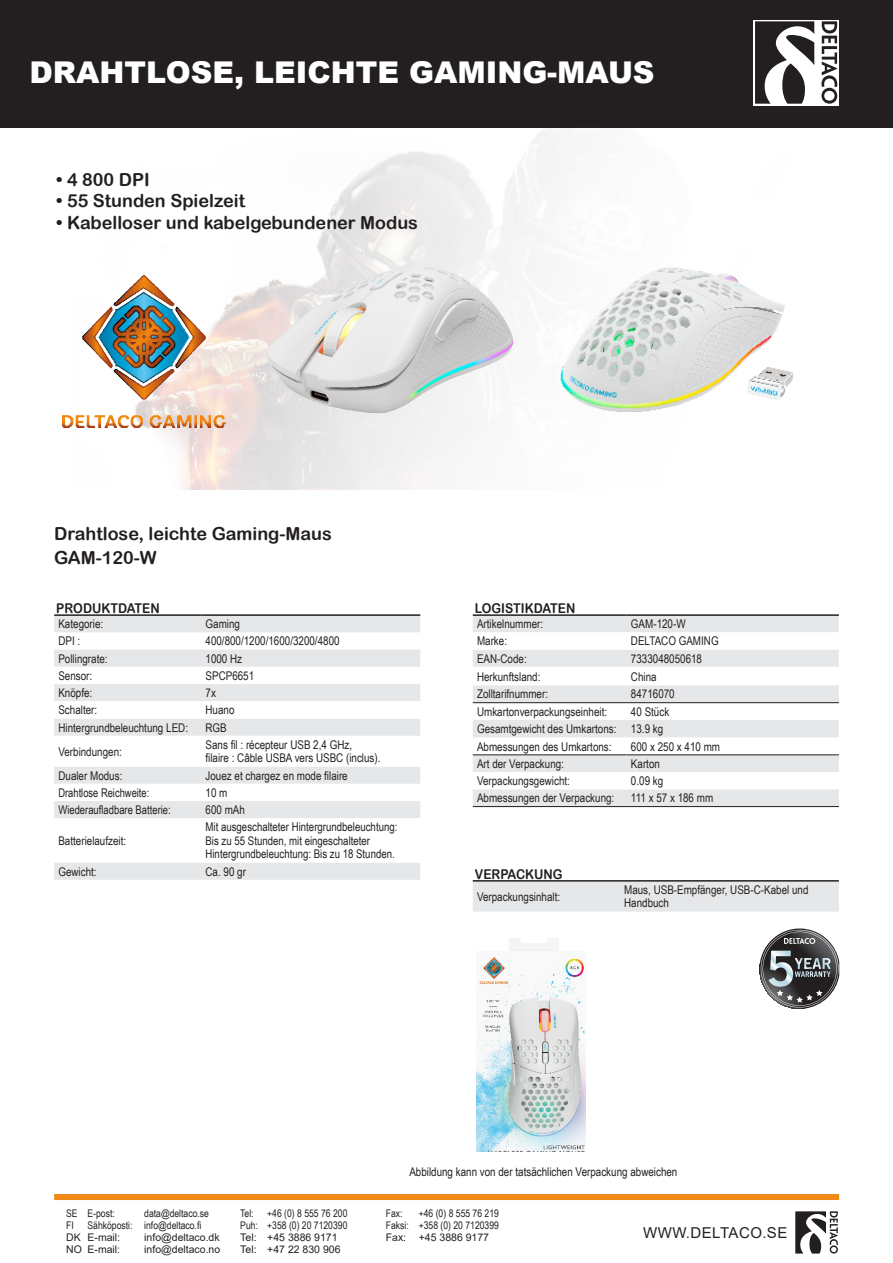
<style>
.page{position:relative;width:893px;height:1263px;background:#fff}
.page>*{position:absolute;margin:0;border:0;box-sizing:border-box;transform-origin:0 0}
.t1{font:900 30px "Arial";color:#fff}
.t2{font:18px/24px "Arial Rounded MT Bold";color:#231f20}
.t3{font:15px "Arial";letter-spacing:.035em;color:#231f20}
.t4{font:13.5px "Arial Rounded MT Bold";color:#231f20;scale:.91 1}
.t5{font:12px/13.5px "Arial Narrow";color:#231f20}
.t6{font:12px "Arial Narrow";color:#231f20;scale:.96 1}
.t7{font:12px "Arial Narrow";color:#231f20;scale:.95 1}
.t8{font:10.5px "Arial Narrow";color:#231f20}
.t9{font:10.5px "Arial";color:#231f20}
</style>
<div class="page">
<div style="left:0;top:0;width:893px;height:128px;background:#231f20"></div>
<svg style="left:754px;top:20px;width:85px;height:85px"></svg>
<div style="left:755px;top:21px;width:82px;height:83px;background:#fff"></div>
<svg style="left:755px;top:21px;width:59px;height:83px"></svg>
<svg style="left:821px;top:21px;width:16px;height:83px"></svg>
<img style="left:76px;top:128px;width:486px;height:361px">
<img style="left:62px;top:276px;width:163px;height:151px">
<svg style="left:795px;top:1253px;width:41px;height:1px"></svg>
<svg style="left:795px;top:1211px;width:43px;height:42px"></svg>
<div style="left:54px;top:1194px;width:785px;height:6px;background:#f08914"></div>
<svg style="left:759px;top:928px;width:81px;height:80px"></svg>
<img style="left:477px;top:939px;width:108px;height:213px">
<img style="left:553px;top:266px;width:240px;height:149px">
<img style="left:264px;top:266px;width:251px;height:149px">
<div style="left:473px;top:881px;width:366px;height:30px;background:#e6e7e9"></div>
<hr style="left:473px;top:880px;width:147px;height:1px;background:#231f20">
<hr style="left:620px;top:880px;width:219px;height:1px;background:#231f20">
<div style="left:473px;top:616px;width:366px;height:190px;background:#e6e7e9"></div>
<svg style="left:473px;top:632px;width:366px;height:122px"></svg>
<svg style="left:473px;top:772px;width:366px;height:17px"></svg>
<hr style="left:473px;top:702px;width:154px;height:1px;background:#231f20">
<hr style="left:627px;top:702px;width:212px;height:1px;background:#231f20">
<hr style="left:473px;top:806px;width:154px;height:1px;background:#231f20">
<hr style="left:627px;top:806px;width:212px;height:1px;background:#231f20">
<hr style="left:473px;top:754px;width:154px;height:1px;background:#231f20">
<hr style="left:627px;top:754px;width:212px;height:1px;background:#231f20">
<hr style="left:473px;top:614px;width:154px;height:2px;background:#231f20">
<hr style="left:627px;top:614px;width:212px;height:2px;background:#231f20">
<svg style="left:54px;top:616px;width:366px;height:264px;fill:#e6e7e9"></svg>
<svg style="left:54px;top:667px;width:366px;height:195px"></svg>
<hr style="left:54px;top:614px;width:147px;height:2px;background:#231f20">
<hr style="left:201px;top:614px;width:219px;height:2px;background:#231f20">
<h1 class="t1" style="left:30px;top:51px;width:627px">DRAHTLOSE, LEICHTE GAMING-MAUS</h1>
<h2 class="t2" style="left:56px;top:167px;width:95px">• 4 800 DPI</h2>
<h2 class="t2" style="left:56px;top:189px;width:190px">• 55 Stunden Spielzeit</h2>
<h2 class="t2" style="left:56px;top:210px;width:363px">• Kabelloser und kabelgebundener Modus</h2>
<h2 class="t2" style="left:54px;top:521px;width:279px">Drahtlose, leichte Gaming-Maus<br>GAM-120-W</h2>
<p class="t4" style="left:56px;top:600px;width:115px">PRODUKTDATEN</p>
<p class="t5" style="left:58px;top:617px;width:46px">Kategorie:</p>
<p class="t5" style="left:206px;top:617px;width:36px">Gaming</p>
<p class="t5" style="left:58px;top:634px;width:23px">DPI :</p>
<p class="t5" style="left:206px;top:634px;width:136px">400/800/1200/1600/3200/4800</p>
<p class="t5" style="left:58px;top:651px;width:51px">Pollingrate:</p>
<p class="t5" style="left:206px;top:651px;width:38px">1000 Hz</p>
<p class="t5" style="left:58px;top:668px;width:35px">Sensor:</p>
<p class="t5" style="left:206px;top:668px;width:50px">SPCP6651</p>
<p class="t5" style="left:58px;top:686px;width:35px">Knöpfe:</p>
<p class="t5" style="left:206px;top:686px;width:12px">7x</p>
<p class="t5" style="left:58px;top:703px;width:40px">Schalter:</p>
<p class="t5" style="left:206px;top:703px;width:30px">Huano</p>
<p class="t5" style="left:58px;top:720px;width:131px">Hintergrundbeleuchtung LED:</p>
<p class="t5" style="left:206px;top:720px;width:23px">RGB</p>
<p class="t5" style="left:58px;top:744px;width:65px">Verbindungen:</p>
<p class="t5" style="left:206px;top:737px;width:176px">Sans fil : récepteur USB 2,4 GHz,<br>filaire : Câble USBA vers USBC (inclus).</p>
<p class="t5" style="left:58px;top:768px;width:65px">Dualer Modus:</p>
<p class="t5" style="left:206px;top:768px;width:144px">Jouez et chargez en mode filaire</p>
<p class="t7" style="left:58px;top:784px;width:97px">Drahtlose Reichweite:</p>
<p class="t5" style="left:206px;top:785px;width:23px">10 m</p>
<p class="t6" style="left:58px;top:801px;width:119px">Wiederaufladbare Batterie:</p>
<p class="t5" style="left:206px;top:803px;width:41px">600 mAh</p>
<p class="t5" style="left:58px;top:833px;width:69px">Batterielaufzeit:</p>
<p class="t5" style="left:206px;top:820px;width:193px">Mit ausgeschalteter Hintergrundbeleuchtung:<br>Bis zu 55 Stunden, mit eingeschalteter<br>Hintergrundbeleuchtung: Bis zu 18 Stunden.</p>
<p class="t5" style="left:58px;top:864px;width:40px">Gewicht:</p>
<p class="t5" style="left:206px;top:864px;width:42px">Ca. 90 gr</p>
<p class="t4" style="left:475px;top:600px;width:112px">LOGISTIKDATEN</p>
<p class="t5" style="left:477px;top:617px;width:68px">Artikelnummer:</p>
<p class="t5" style="left:631px;top:617px;width:56px">GAM-120-W</p>
<p class="t5" style="left:477px;top:634px;width:32px">Marke:</p>
<p class="t5" style="left:631px;top:634px;width:89px">DELTACO GAMING</p>
<p class="t5" style="left:477px;top:651px;width:51px">EAN-Code:</p>
<p class="t5" style="left:631px;top:651px;width:73px">7333048050618</p>
<p class="t5" style="left:477px;top:669px;width:65px">Herkunftsland:</p>
<p class="t5" style="left:631px;top:669px;width:27px">China</p>
<p class="t5" style="left:477px;top:687px;width:73px">Zolltarifnummer:</p>
<p class="t5" style="left:631px;top:687px;width:45px">84716070</p>
<p class="t5" style="left:477px;top:704px;width:132px">Umkartonverpackungseinheit:</p>
<p class="t5" style="left:477px;top:702px;width:194px;line-height:17.4px;text-indent:154px">40 Stück<br>Gesamtgewicht des Umkartons: 13.9 kg<br>Abmessungen des Umkartons:</p>
<p class="t5" style="left:631px;top:739px;width:91px">600 x 250 x 410 mm</p>
<p class="t5" style="left:477px;top:756px;width:88px">Art der Verpackung:</p>
<p class="t5" style="left:631px;top:756px;width:30px">Karton</p>
<p class="t5" style="left:477px;top:774px;width:94px">Verpackungsgewicht:</p>
<p class="t5" style="left:631px;top:774px;width:34px">0.09 kg</p>
<p class="t5" style="left:477px;top:791px;width:139px">Abmessungen der Verpackung:</p>
<p class="t5" style="left:631px;top:791px;width:84px">111 x 57 x 186 mm</p>
<p class="t4" style="left:475px;top:866px;width:98px">VERPACKUNG</p>
<p class="t5" style="left:477px;top:889px;width:85px">Verpackungsinhalt:</p>
<p class="t5" style="left:624px;top:882px;width:186px">Maus, USB-Empfänger, USB-C-Kabel und<br>Handbuch</p>
<p class="t5" style="left:409px;top:1165px;width:270px">Abbildung kann von der tatsächlichen Verpackung abweichen</p>
<p class="t8" style="left:66px;top:1205px;width:50px">SE E-post:</p>
<p class="t8" style="left:144px;top:1205px;width:66px">data@deltaco.se</p>
<p class="t8" style="left:240px;top:1205px;width:15px">Tel:</p>
<p class="t8" style="left:267px;top:1205px;width:82px">+46 (0) 8 555 76 200</p>
<p class="t8" style="left:386px;top:1205px;width:18px">Fax:</p>
<p class="t8" style="left:419px;top:1205px;width:82px">+46 (0) 8 555 76 219</p>
<p class="t8" style="left:66px;top:1217px;width:9px">FI</p>
<p class="t8" style="left:88px;top:1217px;width:115px">Sähköposti: info@deltaco.fi</p>
<p class="t8" style="left:240px;top:1217px;width:109px">Puh: +358 (0) 20 7120390</p>
<p class="t8" style="left:386px;top:1217px;width:115px">Faksi: +358 (0) 20 7120399</p>
<p class="t9" style="left:66px;top:1230px;width:55px">DK E-mail:</p>
<p class="t9" style="left:144px;top:1230px;width:77px">info@deltaco.dk</p>
<p class="t9" style="left:240px;top:1230px;width:99px">Tel: +45 3886 9171</p>
<p class="t9" style="left:386px;top:1230px;width:105px">Fax: +45 3886 9177</p>
<p class="t9" style="left:66px;top:1242px;width:55px">NO E-mail:</p>
<p class="t9" style="left:144px;top:1242px;width:78px">info@deltaco.no</p>
<p class="t9" style="left:240px;top:1242px;width:102px">Tel: +47 22 830 906</p>
<p class="t3" style="left:643px;top:1223px;width:146px">WWW.DELTACO.SE</p>
</div>
